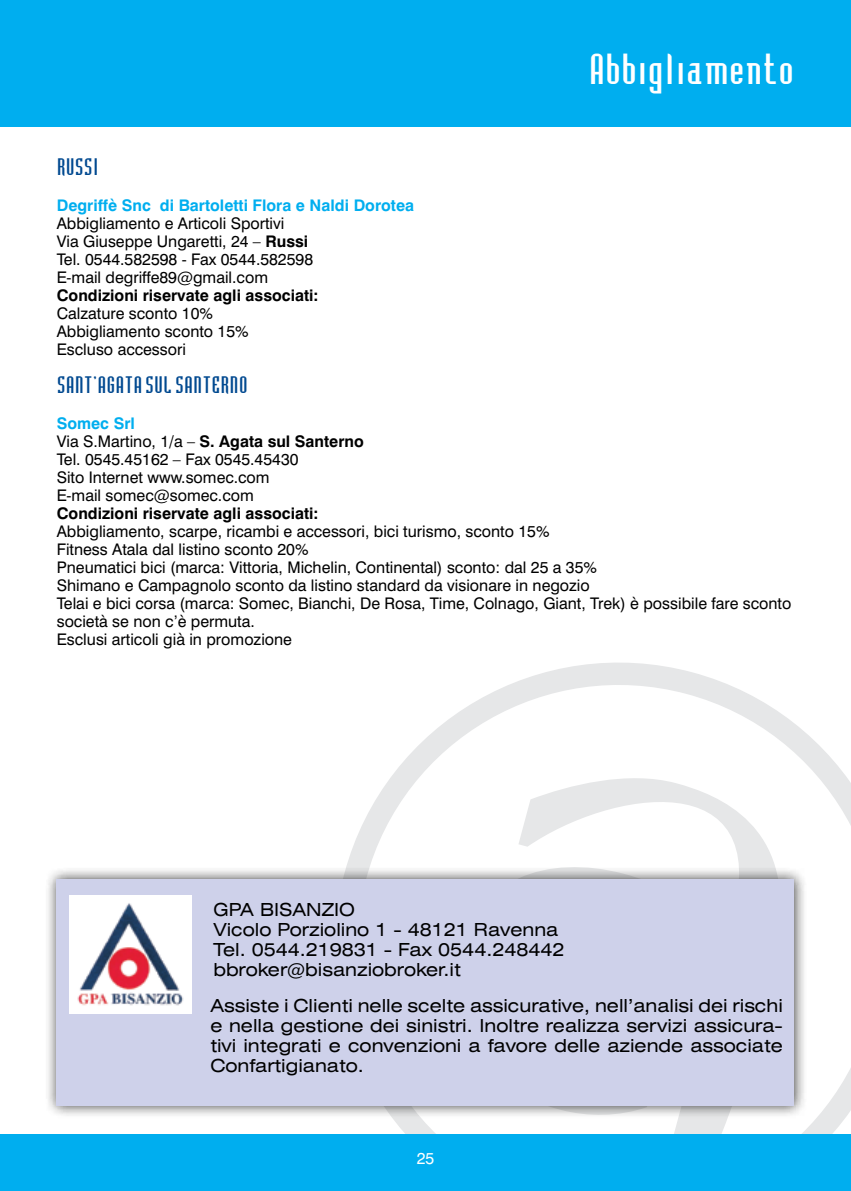
<style>
.page{position:relative;width:851px;height:1191px;background:#fff}
.page>*{position:absolute;margin:0;border:0;box-sizing:border-box;transform-origin:0 0}
.t1{font:40px "Badloc";color:#fff}
.t2{font:22px "Badloc";color:#004990}
.t3{font:expanded 18px/20px "Swiss 721 BT";color:#000;text-align:justify}
.t4{font:16px/18px "Swiss 721 BT";color:#000}
.t5{font:700 16px "Swiss 721 BT";color:#000}
.t6{font:700 16px "Swiss 721 BT";color:#00aeef}
.t7{font:16px "Swiss 721 BT";color:#fff}
.s1{font-weight:700}
.s2{font-weight:700;color:#00aeef}
</style>
<div class="page">
<svg style="left:347px;top:662px;width:503px;height:472px"></svg>
<svg style="left:518px;top:763px;width:277px;height:371px"></svg>
<div style="left:0;top:0;width:850px;height:127px;background:#00aeef"></div>
<div style="left:0;top:1134px;width:850px;height:57px;background:#00aeef"></div>
<div style="left:44px;top:866px;width:763px;height:252px;background:#000;opacity:.75"></div>
<div style="left:57px;top:879px;width:737px;height:227px;background:#ced1ea"></div>
<img style="left:69px;top:895px;width:123px;height:118px">
<h1 class="t1" style="left:588px;top:47px;width:207px">Abbigliamento</h1>
<h2 class="t2" style="left:57px;top:154px;width:44px">RUSSI</h2>
<p class="t6" style="left:57px;top:195px;width:359px">Degriffè Snc di Bartoletti Flora e Naldi Dorotea</p>
<p class="t4" style="left:57px;top:214px;width:258px">Abbigliamento e Articoli Sportivi<br>Via Giuseppe Ungaretti, 24 – <span class="s1">Russi </span>Tel. 0544.582598 - Fax 0544.582598<br>E-mail degriffe89@gmail.com</p>
<p class="t5" style="left:57px;top:285px;width:263px">Condizioni riservate agli associati:</p>
<p class="t4" style="left:57px;top:304px;width:193px">Calzature sconto 10%<br>Abbigliamento sconto 15%<br>Escluso accessori</p>
<h2 class="t2" style="left:57px;top:372px;width:193px">SANT'AGATA SUL SANTERNO</h2>
<p class="t4" style="left:57px;top:414px;width:308px"><span class="s2">Somec Srl<br></span>Via S.Martino, 1/a – <span class="s1">S. Agata sul Santerno<br></span>Tel. 0545.45162 – Fax 0545.45430<br>Sito Internet www.somec.com<br>E-mail somec@somec.com</p>
<p class="t5" style="left:57px;top:503px;width:263px">Condizioni riservate agli associati:</p>
<p class="t4" style="left:57px;top:522px;width:736px">Abbigliamento, scarpe, ricambi e accessori, bici turismo, sconto 15%<br>Fitness Atala dal listino sconto 20%<br>Pneumatici bici (marca: Vittoria, Michelin, Continental) sconto: dal 25 a 35%<br>Shimano e Campagnolo sconto da listino standard da visionare in negozio<br>Telai e bici corsa (marca: Somec, Bianchi, De Rosa, Time, Colnago, Giant, Trek) è possibile fare sconto società se non c’è permuta.<br>Esclusi articoli già in promozione</p>
<p class="t3" style="left:213px;top:899px;width:352px;text-align:left">GPA BISANZIO<br>Vicolo Porziolino 1 - 48121 Ravenna<br>Tel. 0544.219831 - Fax 0544.248442 bbroker@bisanziobroker.it</p>
<p class="t3" style="left:210px;top:995px;width:574px">Assiste i Clienti nelle scelte assicurative, nell’analisi dei rischi e nella gestione dei sinistri. Inoltre realizza servizi assicura&shy;tivi integrati e convenzioni a favore delle aziende associate Confartigianato.</p>
<p class="t7" style="left:416px;top:1148px;width:19px">25</p>
</div>
